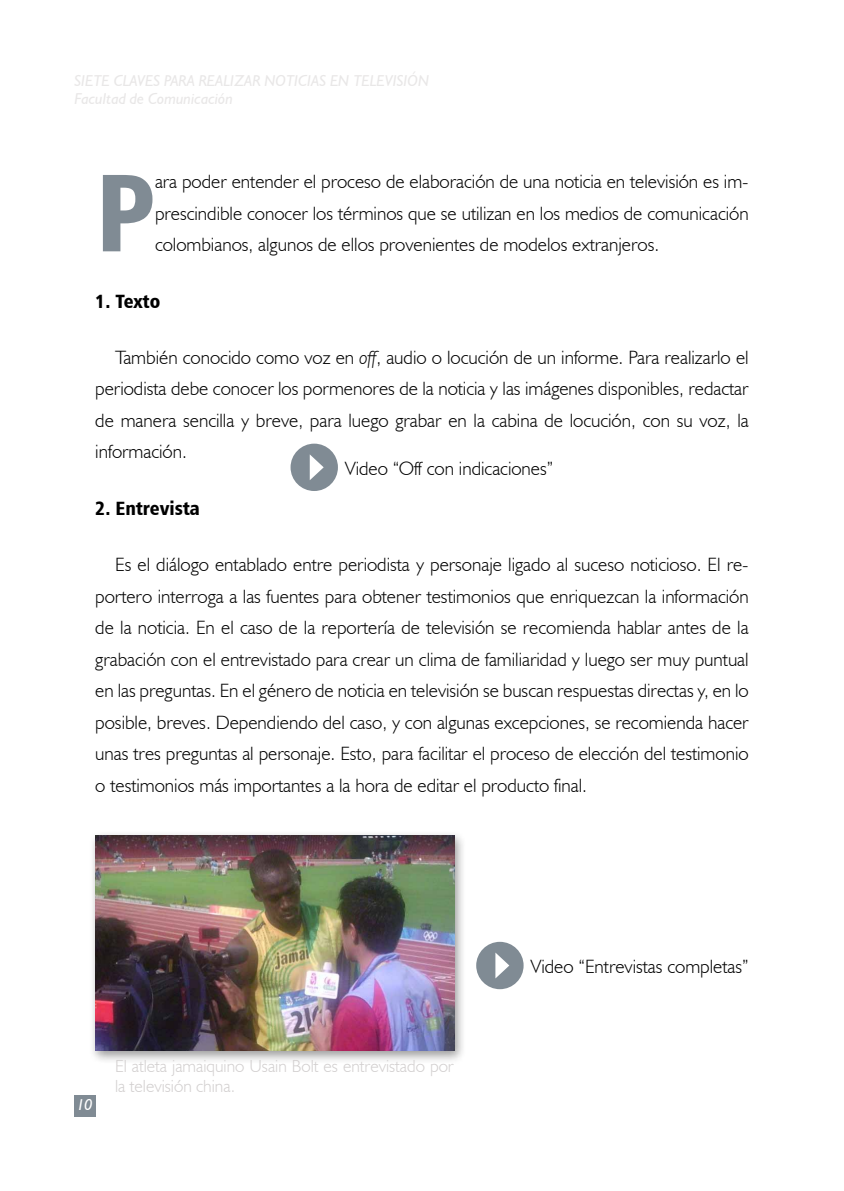
<style>
.page{position:relative;width:844px;height:1191px;background:#fff}
.page>*{position:absolute;margin:0;border:0;box-sizing:border-box;transform-origin:0 0}
.t1{font:110.08px "Humanist 777 BT Black Condensed B";color:#808b94}
.t2{font:300 19.25px/31.5px "Humanist 521 BT";color:#000;text-align:justify}
.t3{font:19.25px "Humanist 777 BT Black Condensed B";color:#000}
.t4{font:300 17.5px/19.2px "Humanist 521 BT";color:#d2cfcf}
.t5{font:italic 15.75px/17.5px "Humanist 521 BT";color:#d2cfcf}
.t6{font:italic 15.75px "Humanist 521 BT";color:#fff}
.s1{font-style:italic}
</style>
<div class="page">
<div style="left:74px;top:1095px;width:21px;height:21px;background:#808b94"></div>
<div style="left:88px;top:830px;width:379px;height:235px;background:#000;opacity:.4"></div>
<img style="left:95px;top:835px;width:359px;height:215px">
<div style="left:476px;top:941px;width:47px;height:48px;background:#808b94;border-radius:50%"></div>
<svg style="left:495px;top:952px;width:14px;height:26px"></svg>
<div style="left:290px;top:443px;width:48px;height:48px;background:#808b94;border-radius:50%"></div>
<svg style="left:310px;top:455px;width:13px;height:25px"></svg>
<p class="t5" style="left:74px;top:72px;width:356px">SIETE CLAVES PARA REALIZAR NOTICIAS EN TELEVISIÓN<br>Facultad de Comunicación</p>
<h1 class="t1" style="left:95px;top:143px;width:61px">P</h1>
<p class="t2" style="left:155px;top:166px;width:595px">ara poder entender el proceso de elaboración de una noticia en televisión es im&shy;prescindible conocer los términos que se utilizan en los medios de comunicación colombianos, algunos de ellos provenientes de modelos extranjeros.</p>
<p class="t3" style="left:95px;top:289px;width:66px">1. Texto</p>
<p class="t2" style="left:95px;top:341px;width:654px;text-indent:20px">También conocido como voz en <span class="s1">off</span>, audio o locución de un informe. Para realizarlo el periodista debe conocer los pormenores de la noticia y las imágenes disponibles, redactar de manera sencilla y breve, para luego grabar en la cabina de locución, con su voz, la información.</p>
<p class="t3" style="left:95px;top:496px;width:106px">2. Entrevista</p>
<p class="t2" style="left:345px;top:452px;width:210px">Video “Off con indicaciones”</p>
<p class="t2" style="left:95px;top:548px;width:654px;text-indent:20px">Es el diálogo entablado entre periodista y personaje ligado al suceso noticioso. El re&shy;portero interroga a las fuentes para obtener testimonios que enriquezcan la información de la noticia. En el caso de la reportería de televisión se recomienda hablar antes de la grabación con el entrevistado para crear un clima de familiaridad y luego ser muy puntual en las preguntas. En el género de noticia en televisión se buscan respuestas directas y, en lo posible, breves. Dependiendo del caso, y con algunas excepciones, se recomienda hacer unas tres preguntas al personaje. Esto, para facilitar el proceso de elección del testimonio o testimonios más importantes a la hora de editar el producto final.</p>
<p class="t6" style="left:77px;top:1095px;width:17px">10</p>
<p class="t4" style="left:115px;top:1056px;width:340px">El atleta jamaiquino Usain Bolt es entrevistado por la televisión china.</p>
<p class="t2" style="left:530px;top:950px;width:219px">Video “Entrevistas completas”</p>
</div>
